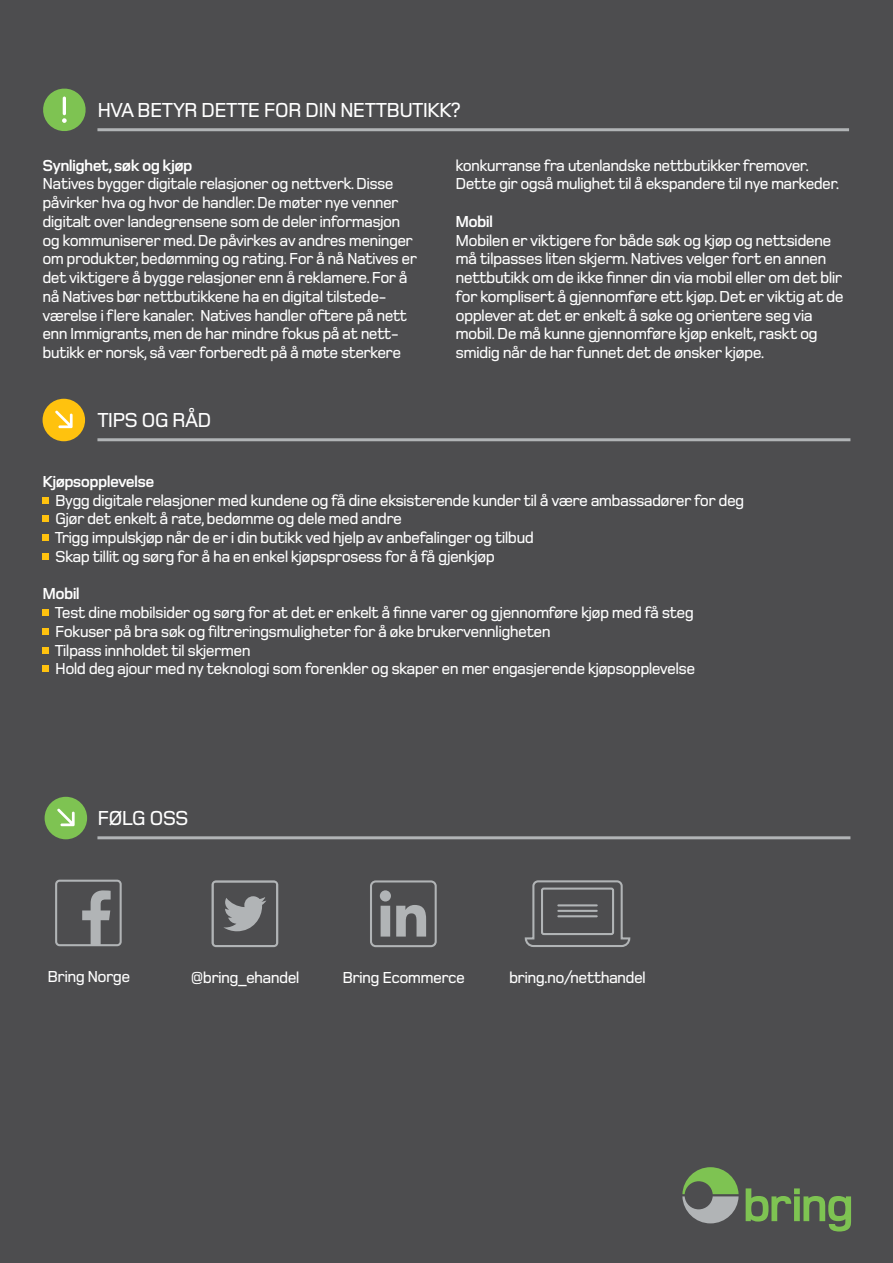
<style>
.page{position:relative;width:893px;height:1263px;background:#4d4d4f}
.page>*{position:absolute;margin:0;border:0;box-sizing:border-box;transform-origin:0 0}
.t1{font:500 21px "Foundry Monoline PN";letter-spacing:-.04em;color:#fff}
.t2{font:500 16.5px/18.8px "Foundry Monoline PN";letter-spacing:-.04em;color:#fff}
.t3{font:700 16.5px "Foundry Monoline PN";letter-spacing:-.04em;color:#fff}
</style>
<div class="page">
<div style="left:43px;top:497px;width:6px;height:7px;background:#ffc20e"></div>
<div style="left:43px;top:515px;width:6px;height:7px;background:#ffc20e"></div>
<div style="left:43px;top:534px;width:6px;height:7px;background:#ffc20e"></div>
<div style="left:43px;top:553px;width:6px;height:7px;background:#ffc20e"></div>
<div style="left:43px;top:609px;width:6px;height:7px;background:#ffc20e"></div>
<div style="left:43px;top:628px;width:6px;height:7px;background:#ffc20e"></div>
<div style="left:43px;top:647px;width:6px;height:7px;background:#ffc20e"></div>
<div style="left:43px;top:665px;width:6px;height:7px;background:#ffc20e"></div>
<hr style="left:97px;top:128px;width:752px;height:3px;background:#b1b4b6">
<hr style="left:97px;top:438px;width:753px;height:3px;background:#b1b4b6">
<svg style="left:43px;top:88px;width:43px;height:43px"></svg>
<div style="left:43px;top:399px;width:42px;height:42px;background:#ffc20e;border-radius:50%"></div>
<svg style="left:55px;top:410px;width:18px;height:18px"></svg>
<svg style="left:746px;top:1188px;width:105px;height:43px"></svg>
<svg style="left:682px;top:1167px;width:57px;height:56px"></svg>
<hr style="left:97px;top:836px;width:753px;height:3px;background:#b1b4b6">
<div style="left:45px;top:797px;width:42px;height:42px;background:#7ec352;border-radius:50%"></div>
<svg style="left:57px;top:808px;width:18px;height:18px"></svg>
<div style="left:212px;top:880px;width:66px;height:67px;border:2px solid #b1b4b6;border-radius:4px"></div>
<svg style="left:213px;top:881px;width:64px;height:65px"></svg>
<div style="left:370px;top:880px;width:67px;height:67px;border:2px solid #b1b4b6;border-radius:5px"></div>
<svg style="left:380px;top:890px;width:46px;height:46px"></svg>
<svg style="left:524px;top:880px;width:107px;height:67px"></svg>
<div style="left:541px;top:887px;width:73px;height:48px;border:2px solid #b1b4b6;border-radius:2px"></div>
<hr style="left:558px;top:904px;width:39px;height:2px;background:#b1b4b6">
<hr style="left:558px;top:910px;width:39px;height:2px;background:#b1b4b6">
<hr style="left:558px;top:915px;width:39px;height:2px;background:#b1b4b6">
<div style="left:55px;top:880px;width:67px;height:66px;border:2px solid #b1b4b6;border-radius:4px"></div>
<svg style="left:82px;top:890px;width:29px;height:55px"></svg>
<p class="t1" style="left:97px;top:95px;width:364px">HVA BETYR DETTE FOR DIN NETTBUTIKK?</p>
<p class="t3" style="left:43px;top:153px;width:152px">Synlighet, søk og kjøp</p>
<p class="t2" style="left:43px;top:173px;width:376px">Natives bygger digitale relasjoner og nettverk. Disse påvirker hva og hvor de handler. De møter nye venner digitalt over landegrensene som de deler informasjon og kommuniserer med. De påvirkes av andres meninger om produkter, bedømming og rating. For å nå Natives er det viktigere å bygge relasjoner enn å reklamere. For å nå Natives bør nettbutikkene ha en digital tilstede&shy;værelse i flere kanaler. Natives handler oftere på nett enn Immigrants, men de har mindre fokus på at nett&shy;butikk er norsk, så vær forberedt på å møte sterkere</p>
<p class="t1" style="left:97px;top:405px;width:116px">TIPS OG RÅD</p>
<p class="t2" style="left:455px;top:154px;width:386px">konkurranse fra utenlandske nettbutikker fremover.<br>Dette gir også mulighet til å ekspandere til nye markeder.</p>
<p class="t3" style="left:455px;top:209px;width:39px">Mobil</p>
<p class="t2" style="left:455px;top:229px;width:390px">Mobilen er viktigere for både søk og kjøp og nettsidene må tilpasses liten skjerm. Natives velger fort en annen nettbutikk om de ikke finner din via mobil eller om det blir for komplisert å gjennomføre ett kjøp. Det er viktig at de opplever at det er enkelt å søke og orientere seg via mobil. De må kunne gjennomføre kjøp enkelt, raskt og smidig når de har funnet det de ønsker kjøpe.</p>
<p class="t3" style="left:43px;top:469px;width:113px">Kjøpsopplevelse</p>
<p class="t2" style="left:55px;top:489px;width:691px">Bygg digitale relasjoner med kundene og få dine eksisterende kunder til å være ambassadører for deg Gjør det enkelt å rate, bedømme og dele med andre<br>Trigg impulskjøp når de er i din butikk ved hjelp av anbefalinger og tilbud<br>Skap tillit og sørg for å ha en enkel kjøpsprosess for å få gjenkjøp</p>
<p class="t3" style="left:43px;top:582px;width:39px">Mobil</p>
<p class="t2" style="left:55px;top:602px;width:642px">Test dine mobilsider og sørg for at det er enkelt å finne varer og gjennomføre kjøp med få steg Fokuser på bra søk og filtreringsmuligheter for å øke brukervennligheten<br>Tilpass innholdet til skjermen<br>Hold deg ajour med ny teknologi som forenkler og skaper en mer engasjerende kjøpsopplevelse</p>
<p class="t1" style="left:97px;top:803px;width:93px">FØLG OSS</p>
<p class="t2" style="left:48px;top:966px;width:84px">Bring Norge</p>
<p class="t2" style="left:191px;top:966px;width:110px">@bring_ehandel</p>
<p class="t2" style="left:342px;top:966px;width:124px">Bring Ecommerce</p>
<p class="t2" style="left:509px;top:966px;width:138px">bring.no/netthandel</p>
</div>
